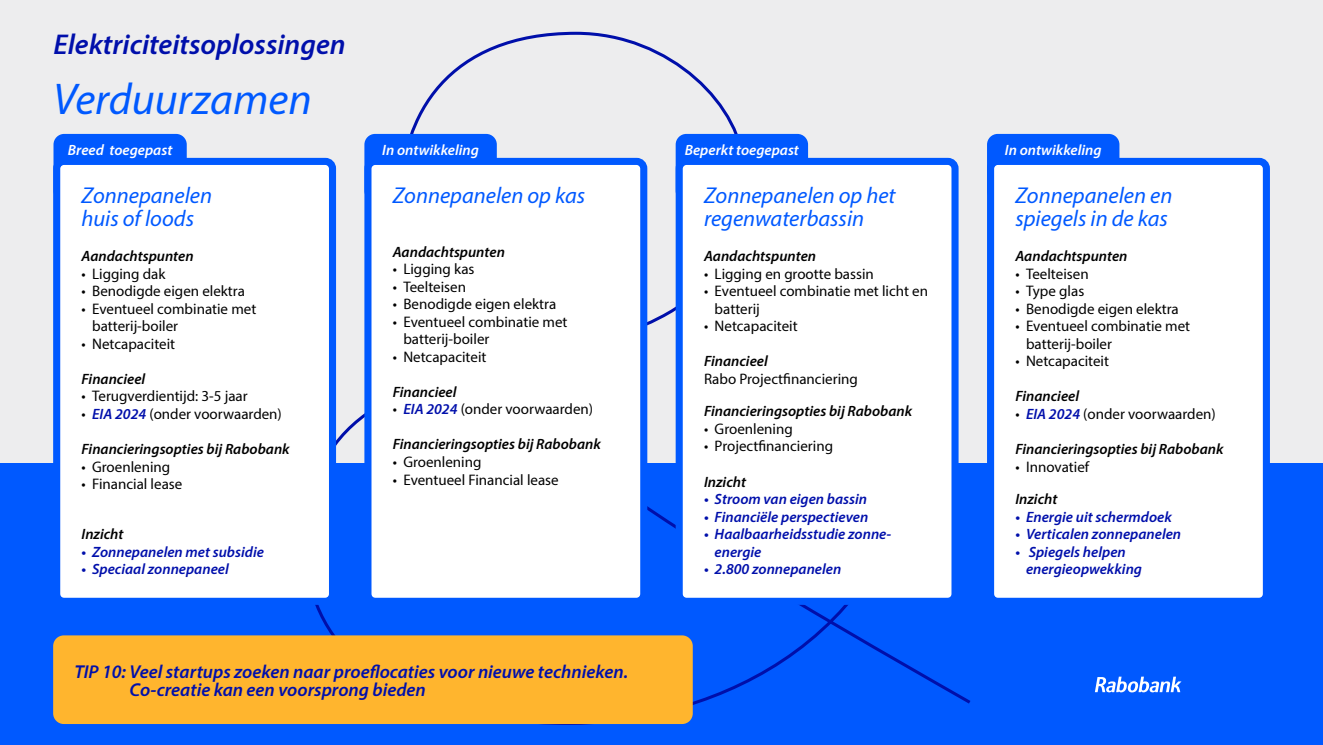
<style>
.page{position:relative;width:1323px;height:745px;background:#fff}
.page>*{position:absolute;margin:0;border:0;box-sizing:border-box;transform-origin:0 0}
.t1{font:italic 43.75px "Myriadfor Rabobank";color:#0059ff}
.t2{font:28.75px "Myriadfor Rabobank S Bd It";color:#000fab}
.t3{font:italic 22.5px/22.5px "Myriadfor Rabobank";color:#0059ff}
.t4{font:18.75px/17.5px "Myriadfor Rabobank S Bd It";color:#000fab}
.t5{font:15px/17.5px "Myriadfor Rabobank";color:#000}
.t6{font:15px "Myriadfor Rabobank S Bd It";color:#000}
.t7{font:15px/17.5px "Myriadfor Rabobank S Bd It";color:#000fab}
.t8{font:15px "Myriadfor Rabobank S Bd It";color:#fff}
.s1{font-family:"Myriadfor Rabobank S Bd It";color:#000fab}
</style>
<div class="page">
<div style="left:0;top:0;width:1323px;height:744px;background:#ededee"></div>
<div style="left:0;top:463px;width:1323px;height:281px;background:#0059ff"></div>
<svg style="left:303px;top:31px;width:668px;height:694px"></svg>
<div style="left:53px;top:134px;width:134px;height:67px;background:#0059ff;border-radius:11px"></div>
<div style="left:676px;top:134px;width:132px;height:67px;background:#0059ff;border-radius:11px"></div>
<div style="left:987px;top:134px;width:132px;height:67px;background:#0059ff;border-radius:11px"></div>
<div style="left:364px;top:134px;width:133px;height:67px;background:#0059ff;border-radius:11px"></div>
<div style="left:57px;top:161px;width:275px;height:440px;background:#fff;border-radius:7px"></div>
<div style="left:53px;top:158px;width:283px;height:446px;border:7px solid #0059ff;border-radius:7px"></div>
<div style="left:368px;top:161px;width:276px;height:440px;background:#fff;border-radius:7px"></div>
<div style="left:364px;top:158px;width:283px;height:446px;border:7px solid #0059ff;border-radius:7px"></div>
<div style="left:679px;top:161px;width:276px;height:440px;background:#fff;border-radius:7px"></div>
<div style="left:676px;top:158px;width:282px;height:446px;border:7px solid #0059ff;border-radius:7px"></div>
<div style="left:990px;top:161px;width:276px;height:440px;background:#fff;border-radius:7px"></div>
<div style="left:987px;top:158px;width:283px;height:446px;border:7px solid #0059ff;border-radius:7px"></div>
<div style="left:53px;top:635px;width:640px;height:88px;background:#ffb52e;border-radius:11px"></div>
<svg style="left:1095px;top:676px;width:86px;height:16px"></svg>
<h2 class="t2" style="left:53px;top:26px;width:294px">Elektriciteitsoplossingen</h2>
<h1 class="t1" style="left:53px;top:72px;width:260px">Verduurzamen</h1>
<p class="t8" style="left:68px;top:141px;width:106px">Breed toegepast</p>
<p class="t8" style="left:382px;top:141px;width:98px">In ontwikkeling</p>
<p class="t8" style="left:685px;top:141px;width:116px">Beperkt toegepast</p>
<p class="t8" style="left:1005px;top:141px;width:98px">In ontwikkeling</p>
<h3 class="t3" style="left:81px;top:184px;width:132px">Zonnepanelen huis of loods</h3>
<p class="t6" style="left:81px;top:246px;width:114px">Aandachtspunten</p>
<p class="t5" style="left:81px;top:264px;width:86px">• Ligging dak</p>
<p class="t5" style="left:81px;top:282px;width:165px">• Benodigde eigen elektra</p>
<p class="t5" style="left:92px;top:299px;width:166px;text-indent:-11px">• Eventueel combinatie met batterij-boiler</p>
<p class="t5" style="left:81px;top:334px;width:95px">• Netcapaciteit</p>
<p class="t6" style="left:81px;top:369px;width:65px">Financieel</p>
<p class="t5" style="left:81px;top:387px;width:168px">• Terugverdientijd: 3-5 jaar</p>
<p class="t5" style="left:81px;top:404px;width:202px">• <span class="s1">EIA 2024</span> (onder voorwaarden)</p>
<p class="t6" style="left:81px;top:439px;width:210px">Financieringsopties bij Rabobank</p>
<p class="t5" style="left:81px;top:457px;width:90px">• Groenlening</p>
<p class="t5" style="left:81px;top:474px;width:102px">• Financial lease</p>
<p class="t6" style="left:81px;top:524px;width:44px">Inzicht</p>
<p class="t7" style="left:81px;top:542px;width:184px">• Zonnepanelen met subsidie</p>
<p class="t7" style="left:81px;top:559px;width:149px">• Speciaal zonnepaneel</p>
<h3 class="t3" style="left:393px;top:184px;width:194px">Zonnepanelen op kas</h3>
<p class="t6" style="left:393px;top:242px;width:114px">Aandachtspunten</p>
<p class="t5" style="left:393px;top:260px;width:83px">• Ligging kas</p>
<p class="t5" style="left:393px;top:277px;width:75px">• Teelteisen</p>
<p class="t5" style="left:393px;top:295px;width:165px">• Benodigde eigen elektra</p>
<p class="t5" style="left:403px;top:312px;width:166px;text-indent:-11px">• Eventueel combinatie met batterij-boiler</p>
<p class="t5" style="left:393px;top:347px;width:95px">• Netcapaciteit</p>
<p class="t6" style="left:393px;top:382px;width:65px">Financieel</p>
<p class="t5" style="left:393px;top:400px;width:202px">• <span class="s1">EIA 2024</span> (onder voorwaarden)</p>
<p class="t6" style="left:393px;top:434px;width:210px">Financieringsopties bij Rabobank</p>
<p class="t5" style="left:393px;top:452px;width:90px">• Groenlening</p>
<p class="t5" style="left:393px;top:470px;width:167px">• Eventueel Financial lease</p>
<p class="t4" style="left:129px;top:662px;width:500px;text-indent:-55px">TIP 10: Veel startups zoeken naar proeflocaties voor nieuwe technieken.<br>Co-creatie kan een voorsprong bieden</p>
<h3 class="t3" style="left:704px;top:184px;width:193px">Zonnepanelen op het regenwaterbassin</h3>
<p class="t6" style="left:704px;top:246px;width:114px">Aandachtspunten</p>
<p class="t5" style="left:704px;top:264px;width:171px">• Ligging en grootte bassin</p>
<p class="t5" style="left:715px;top:282px;width:215px;text-indent:-11px">• Eventueel combinatie met licht en batterij</p>
<p class="t5" style="left:704px;top:317px;width:95px">• Netcapaciteit</p>
<p class="t6" style="left:704px;top:351px;width:65px">Financieel</p>
<p class="t5" style="left:704px;top:369px;width:155px">Rabo Projectfinanciering</p>
<p class="t6" style="left:704px;top:401px;width:210px">Financieringsopties bij Rabobank</p>
<p class="t5" style="left:704px;top:419px;width:90px">• Groenlening</p>
<p class="t5" style="left:704px;top:437px;width:131px">• Projectfinanciering</p>
<p class="t6" style="left:704px;top:471px;width:44px">Inzicht</p>
<p class="t7" style="left:704px;top:489px;width:165px">• Stroom van eigen bassin</p>
<p class="t7" style="left:704px;top:507px;width:166px">• Financiële perspectieven</p>
<p class="t7" style="left:715px;top:524px;width:178px;text-indent:-11px">• Haalbaarheidsstudie zonne&shy;energie</p>
<p class="t7" style="left:704px;top:559px;width:139px">• 2.800 zonnepanelen</p>
<h3 class="t3" style="left:1015px;top:184px;width:158px">Zonnepanelen en spiegels in de kas</h3>
<p class="t6" style="left:1015px;top:246px;width:114px">Aandachtspunten</p>
<p class="t5" style="left:1015px;top:264px;width:75px">• Teelteisen</p>
<p class="t5" style="left:1015px;top:282px;width:70px">• Type glas</p>
<p class="t5" style="left:1015px;top:299px;width:165px">• Benodigde eigen elektra</p>
<p class="t5" style="left:1026px;top:317px;width:166px;text-indent:-11px">• Eventueel combinatie met batterij-boiler</p>
<p class="t5" style="left:1015px;top:352px;width:95px">• Netcapaciteit</p>
<p class="t6" style="left:1015px;top:386px;width:65px">Financieel</p>
<p class="t5" style="left:1015px;top:404px;width:202px">• <span class="s1">EIA 2024</span> (onder voorwaarden)</p>
<p class="t6" style="left:1015px;top:439px;width:210px">Financieringsopties bij Rabobank</p>
<p class="t5" style="left:1015px;top:457px;width:75px">• Innovatief</p>
<p class="t6" style="left:1015px;top:489px;width:44px">Inzicht</p>
<p class="t7" style="left:1015px;top:507px;width:158px">• Energie uit schermdoek</p>
<p class="t7" style="left:1015px;top:524px;width:167px">• Verticalen zonnepanelen</p>
<p class="t7" style="left:1026px;top:542px;width:118px;text-indent:-11px">• Spiegels helpen energieopwekking</p>
</div>
